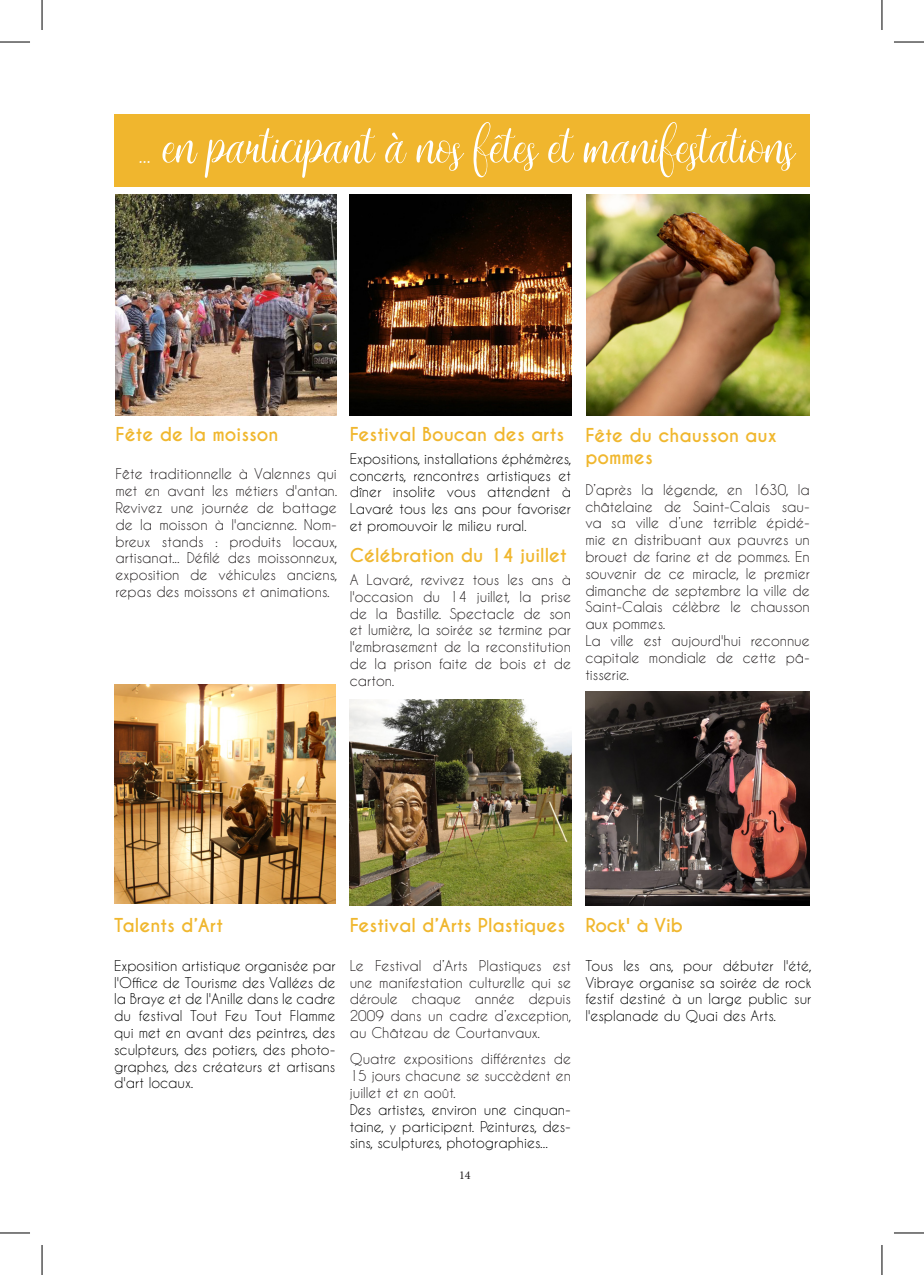
<style>
.page{position:relative;width:924px;height:1275px;background:#fff}
.page>*{position:absolute;margin:0;border:0;box-sizing:border-box;transform-origin:0 0}
.t1{font:58px "arabella";color:#fff}
.t2{font:700 18px/21.6px "Caviar Dreams";color:#f0b72e}
.t3{font:700 18px "Caviar Dreams";color:#f0b62e}
.t4{font:14px/16.8px "Caviar Dreams";color:#231f20;text-align:justify}
.t5{font:14px/16.8px "Caviar Dreams";color:#000001;text-align:justify}
.t6{font:12px "Minion Pro";color:#231f20}
.s1{font-size:32px}
</style>
<div class="page">
<div style="left:114px;top:114px;width:695px;height:73px;background:#f0b62e"></div>
<img style="left:115px;top:194px;width:222px;height:221px">
<img style="left:114px;top:684px;width:221px;height:219px">
<img style="left:349px;top:700px;width:221px;height:205px">
<img style="left:586px;top:194px;width:223px;height:221px">
<img style="left:349px;top:194px;width:221px;height:221px">
<img style="left:585px;top:691px;width:224px;height:214px">
<hr style="left:0;top:42px;width:30px;height:1px;background:#000">
<hr style="left:893px;top:42px;width:30px;height:1px;background:#000">
<hr style="left:0;top:1232px;width:30px;height:1px;background:#000">
<hr style="left:893px;top:1232px;width:30px;height:1px;background:#000">
<hr style="left:42px;top:0;width:1px;height:30px;background:#000">
<hr style="left:42px;top:1245px;width:1px;height:30px;background:#000">
<hr style="left:881px;top:0;width:1px;height:30px;background:#000">
<hr style="left:881px;top:1245px;width:1px;height:30px;background:#000">
<p class="t1" style="left:139px;top:111px;width:656px"><span class="s1">...</span> en participant à nos fêtes et manifestations</p>
<p class="t2" style="left:115px;top:424px;width:164px">Fête de la moisson</p>
<p class="t4" style="left:115px;top:465px;width:223px">Fête traditionnelle à Valennes qui met en avant les métiers d'antan.<br>Revivez une journée de battage de la moisson à l'ancienne. Nom&shy;breux stands : produits locaux, artisanat... Défilé des moissonneux, exposition de véhicules anciens, repas des moissons et animations.</p>
<p class="t3" style="left:349px;top:423px;width:216px">Festival Boucan des arts</p>
<p class="t5" style="left:349px;top:450px;width:223px">Expositions, installations éphémères, concerts, rencontres artistiques et dîner insolite vous attendent à Lavaré tous les ans pour favoriser et promouvoir le milieu rural.</p>
<p class="t2" style="left:349px;top:545px;width:219px">Célébration du 14 juillet</p>
<p class="t4" style="left:349px;top:571px;width:223px">A Lavaré, revivez tous les ans à l'occasion du 14 juillet, la prise de la Bastille. Spectacle de son et lumière, la soirée se termine par l'embrasement de la reconstitution de la prison faite de bois et de carton.</p>
<p class="t2" style="left:585px;top:425px;width:193px">Fête du chausson aux pommes</p>
<p class="t4" style="left:585px;top:481px;width:226px">D’après la légende, en 1630, la châtelaine de Saint-Calais sau&shy;va sa ville d’une terrible épidé&shy;mie en distribuant aux pauvres un brouet de farine et de pommes. En souvenir de ce miracle, le premier dimanche de septembre la ville de Saint-Calais célèbre le chausson aux pommes.</p>
<p class="t4" style="left:585px;top:632px;width:226px">La ville est aujourd'hui reconnue capitale mondiale de cette pâ&shy;tisserie.</p>
<p class="t2" style="left:114px;top:915px;width:110px">Talents d’Art</p>
<p class="t5" style="left:114px;top:956px;width:223px">Exposition artistique organisée par l'Office de Tourisme des Vallées de la Braye et de l'Anille dans le cadre du festival Tout Feu Tout Flamme qui met en avant des peintres, des sculpteurs, des potiers, des photo&shy;graphes, des créateurs et artisans d'art locaux.</p>
<p class="t2" style="left:349px;top:915px;width:217px">Festival d’Arts Plastiques</p>
<p class="t4" style="left:349px;top:956px;width:223px">Le Festival d’Arts Plastiques est une manifestation culturelle qui se déroule chaque année depuis 2009 dans un cadre d’exception, au Château de Courtanvaux.</p>
<p class="t4" style="left:349px;top:1050px;width:223px">Quatre expositions différentes de 15 jours chacune se succèdent en juillet et en août.</p>
<p class="t5" style="left:349px;top:1100px;width:223px">Des artistes, environ une cinquan&shy;taine, y participent. Peintures, des&shy;sins, sculptures, photographies...</p>
<p class="t6" style="left:459px;top:1166px;width:13px">14</p>
<p class="t2" style="left:585px;top:915px;width:99px">Rock' à Vib</p>
<p class="t5" style="left:585px;top:956px;width:228px">Tous les ans, pour débuter l'été, Vibraye organise sa soirée de rock festif destiné à un large public sur l'esplanade du Quai des Arts.</p>
</div>
